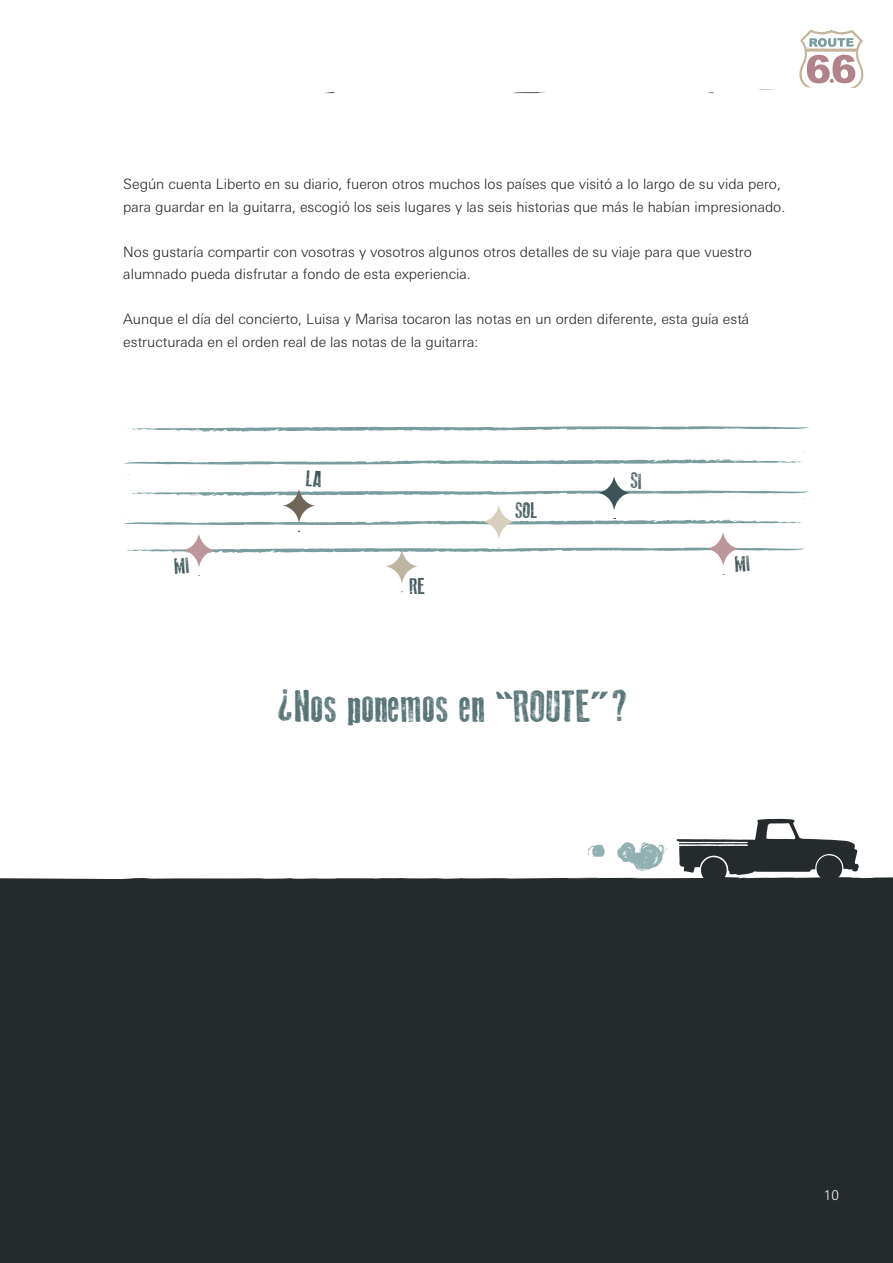
<style>
.page{position:relative;width:893px;height:1263px;background:#fff}
.page>*{position:absolute;margin:0;border:0;box-sizing:border-box;transform-origin:0 0}
.t1{font:45px "Old Press";color:#577477}
.t2{font:300 14.25px/22.5px "Linotype Univers Basic";color:#231f20}
.t3{font:300 13.5px "Linotype Univers Basic";color:#fff}
</style>
<div class="page">
<svg style="left:799px;top:30px;width:64px;height:55px"></svg>
<div style="left:0;top:879px;width:893px;height:384px;background:#252a2c"></div>
<svg style="left:676px;top:819px;width:183px;height:64px"></svg>
<svg style="left:617px;top:842px;width:51px;height:29px"></svg>
<svg style="left:587px;top:843px;width:18px;height:14px"></svg>
<svg style="left:123px;top:426px;width:686px;height:6px"></svg>
<svg style="left:123px;top:459px;width:686px;height:134px"></svg>
<p class="t2" style="left:123px;top:173px;width:664px">Según cuenta Liberto en su diario, fueron otros muchos los países que visitó a lo largo de su vida pero, para guardar en la guitarra, escogió los seis lugares y las seis historias que más le habían impresionado.</p>
<p class="t2" style="left:123px;top:240px;width:630px">Nos gustaría compartir con vosotras y vosotros algunos otros detalles de su viaje para que vuestro alumnado pueda disfrutar a fondo de esta experiencia.</p>
<p class="t2" style="left:123px;top:308px;width:627px">Aunque el día del concierto, Luisa y Marisa tocaron las notas en un orden diferente, esta guía está estructurada en el orden real de las notas de la guitarra:</p>
<h1 class="t1" style="left:277px;top:681px;width:358px">¿Nos ponemos en “ROUTE”?</h1>
<p class="t3" style="left:824px;top:1187px;width:17px">10</p>
</div>
